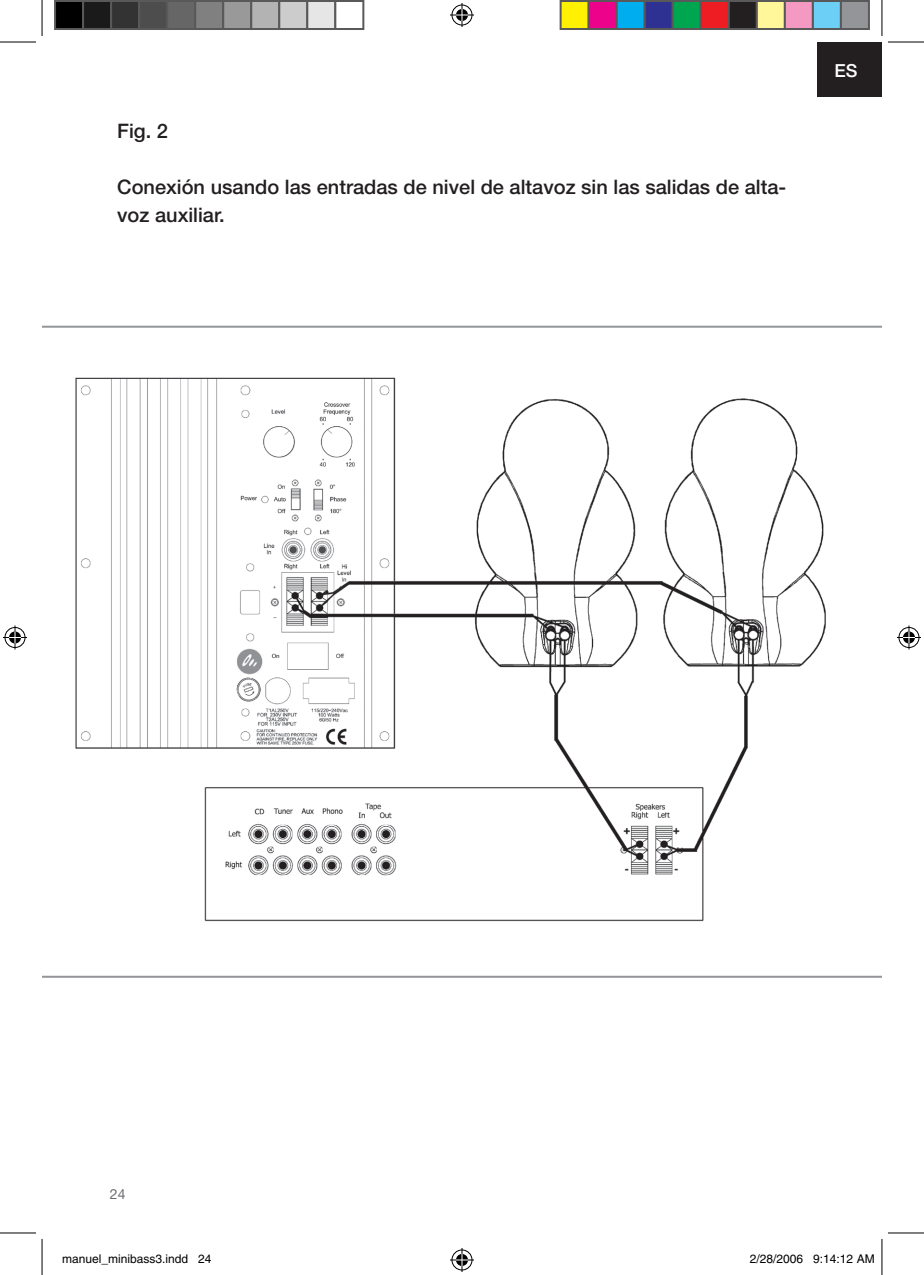
<style>
.page{position:relative;width:924px;height:1275px;background:#fff}
.page>*{position:absolute;margin:0;border:0;box-sizing:border-box;transform-origin:0 0}
.t1{font:500 20px/28px "Helvetica Neue";color:#231f20}
.t2{font:500 18px "Helvetica Neue";color:#fff}
.t3{font:14px "Helvetica Neue";color:#6c6d70}
.t4{font:12px "Helvetica";color:#000}
</style>
<div class="page">
<div style="left:817px;top:42px;width:64px;height:55px;background:#231f20"></div>
<img style="left:72px;top:325px;width:786px;height:597px">
<hr style="left:42px;top:326px;width:839px;height:2px;background:#939598">
<hr style="left:42px;top:975px;width:839px;height:2px;background:#939598">
<hr style="left:0;top:42px;width:36px;height:1px;background:#000">
<hr style="left:887px;top:42px;width:36px;height:1px;background:#000">
<hr style="left:0;top:1232px;width:36px;height:1px;background:#000">
<hr style="left:887px;top:1232px;width:36px;height:1px;background:#000">
<hr style="left:42px;top:0;width:1px;height:36px;background:#000">
<hr style="left:42px;top:1239px;width:1px;height:36px;background:#000">
<hr style="left:881px;top:0;width:1px;height:36px;background:#000">
<hr style="left:881px;top:1239px;width:1px;height:36px;background:#000">
<svg style="left:450px;top:3px;width:24px;height:24px"></svg>
<svg style="left:450px;top:1248px;width:24px;height:24px"></svg>
<svg style="left:3px;top:625px;width:24px;height:24px"></svg>
<svg style="left:897px;top:625px;width:23px;height:24px"></svg>
<div style="left:55px;top:1px;width:28px;height:28px;background:#000"></div>
<div style="left:54px;top:0;width:30px;height:30px;border:2px solid #595959"></div>
<div style="left:83px;top:1px;width:28px;height:28px;background:#1a1a1a"></div>
<div style="left:82px;top:0;width:30px;height:30px;border:2px solid #595959"></div>
<div style="left:111px;top:1px;width:28px;height:28px;background:#333"></div>
<div style="left:110px;top:0;width:30px;height:30px;border:2px solid #595959"></div>
<div style="left:139px;top:1px;width:28px;height:28px;background:#4d4d4d"></div>
<div style="left:138px;top:0;width:30px;height:30px;border:2px solid #595959"></div>
<div style="left:167px;top:1px;width:28px;height:28px;background:#666"></div>
<div style="left:166px;top:0;width:30px;height:30px;border:2px solid #595959"></div>
<div style="left:195px;top:1px;width:28px;height:28px;background:#808080"></div>
<div style="left:194px;top:0;width:30px;height:30px;border:2px solid #595959"></div>
<div style="left:223px;top:1px;width:28px;height:28px;background:#999"></div>
<div style="left:222px;top:0;width:30px;height:30px;border:2px solid #595959"></div>
<div style="left:251px;top:1px;width:28px;height:28px;background:#b3b3b3"></div>
<div style="left:250px;top:0;width:30px;height:30px;border:2px solid #595959"></div>
<div style="left:279px;top:1px;width:28px;height:28px;background:#ccc"></div>
<div style="left:278px;top:0;width:30px;height:30px;border:2px solid #595959"></div>
<div style="left:307px;top:1px;width:28px;height:28px;background:#e6e6e6"></div>
<div style="left:306px;top:0;width:30px;height:30px;border:2px solid #595959"></div>
<div style="left:334px;top:0;width:30px;height:30px;border:2px solid #595959"></div>
<div style="left:560px;top:1px;width:28px;height:28px;background:#fff101"></div>
<div style="left:559px;top:0;width:30px;height:30px;border:2px solid #595959"></div>
<div style="left:588px;top:1px;width:28px;height:28px;background:#ed028c"></div>
<div style="left:587px;top:0;width:30px;height:30px;border:2px solid #595959"></div>
<div style="left:616px;top:1px;width:28px;height:28px;background:#00aeef"></div>
<div style="left:615px;top:0;width:30px;height:30px;border:2px solid #595959"></div>
<div style="left:644px;top:1px;width:28px;height:28px;background:#2e3092"></div>
<div style="left:643px;top:0;width:30px;height:30px;border:2px solid #595959"></div>
<div style="left:672px;top:1px;width:28px;height:28px;background:#00a54f"></div>
<div style="left:671px;top:0;width:30px;height:30px;border:2px solid #595959"></div>
<div style="left:700px;top:1px;width:28px;height:28px;background:#ee1d23"></div>
<div style="left:699px;top:0;width:30px;height:30px;border:2px solid #595959"></div>
<div style="left:728px;top:1px;width:28px;height:28px;background:#231f20"></div>
<div style="left:727px;top:0;width:30px;height:30px;border:2px solid #595959"></div>
<div style="left:756px;top:1px;width:28px;height:28px;background:#fff79a"></div>
<div style="left:755px;top:0;width:30px;height:30px;border:2px solid #595959"></div>
<div style="left:784px;top:1px;width:28px;height:28px;background:#f499c2"></div>
<div style="left:783px;top:0;width:30px;height:30px;border:2px solid #595959"></div>
<div style="left:812px;top:1px;width:28px;height:28px;background:#6bcff6"></div>
<div style="left:811px;top:0;width:30px;height:30px;border:2px solid #595959"></div>
<div style="left:840px;top:1px;width:28px;height:28px;background:#939598"></div>
<div style="left:839px;top:0;width:30px;height:30px;border:2px solid #595959"></div>
<p class="t1" style="left:117px;top:117px;width:52px">Fig. 2</p>
<p class="t1" style="left:117px;top:173px;width:670px">Conexión usando las entradas de nivel de altavoz sin las salidas de alta&shy;voz auxiliar.</p>
<p class="t2" style="left:834px;top:59px;width:25px">ES</p>
<p class="t3" style="left:110px;top:1186px;width:9px">24</p>
<p class="t4" style="left:62px;top:1251px;width:151px">manuel_minibass3.indd 24</p>
<p class="t4" style="left:749px;top:1251px;width:126px">2/28/2006 9:14:12 AM</p>
</div>
